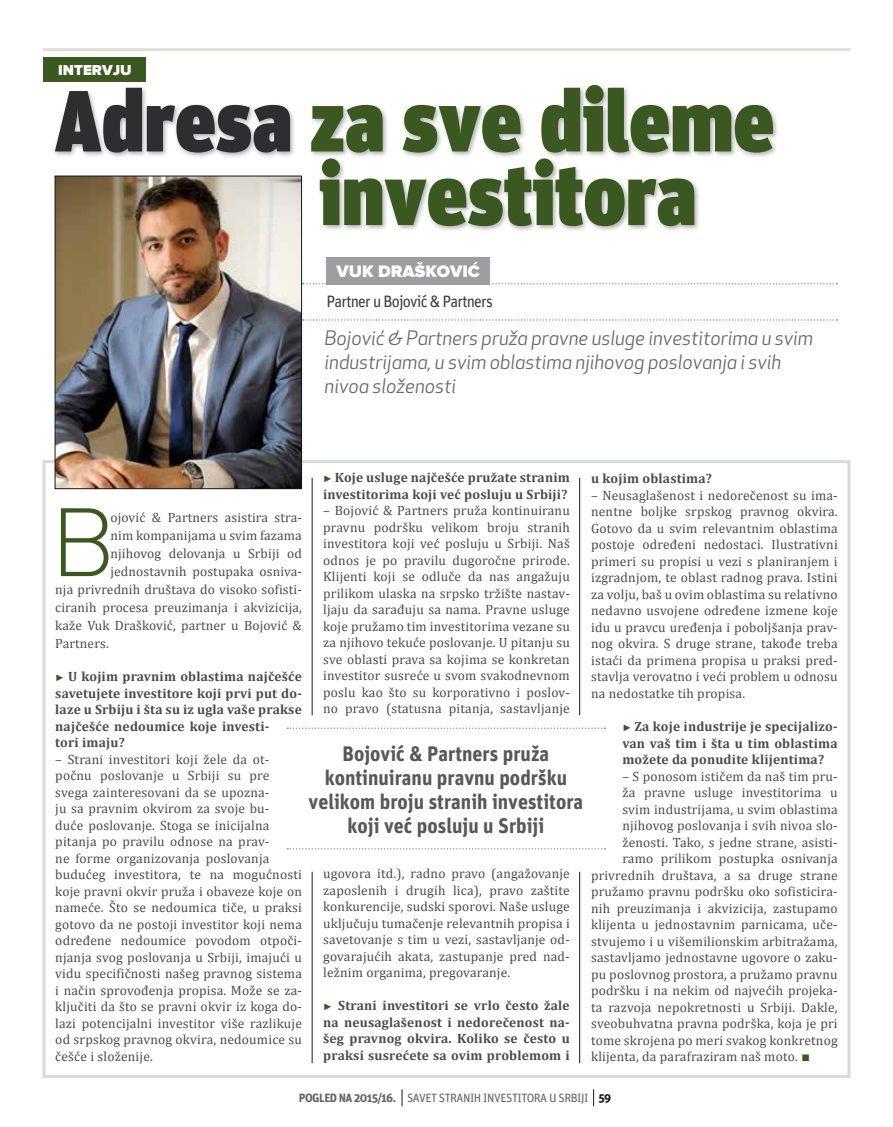
<style>
.page{position:relative;width:893px;height:1127px;background:#fff}
.page>*{position:absolute;margin:0;border:0;box-sizing:border-box;transform-origin:0 0}
.t1{font:100 98.55px "PF Din Display Pro";color:#3b5821}
.t2{font:900 86.7px/73.5px "Unit Pro";color:#3b5821;scale:.95 1}
.t3{font:700 21px/24px "Unit Pro";color:#58585a;text-align:center;scale:.95 1}
.t4{font:italic 19.5px/24px "Apex New";color:#6b6b6d}
.t5{font:900 17.25px "Proxima Nova";color:#fff}
.t6{font:16.5px "Unit Pro";letter-spacing:-.05em;color:#3e3d40;scale:.95 1}
.t7{font:900 15px "Proxima Nova";color:#fff}
.t8{font:13.5px/16.5px "Cambria";letter-spacing:.015em;color:#4b4b4d;text-align:justify}
.t9{font:700 13.5px/16.5px "Cambria";letter-spacing:.015em;color:#4b4b4d}
.t10{font:12px "Unit Pro";letter-spacing:-.04em;color:#646567}
.s1{color:#2e2d30}
.s2{font-family:"Times New Roman";font-weight:400;font-size:9.45px;color:#3b5821}
.s3{font-family:"Times New Roman";font-size:14.25px;color:#3b5821}
.s4{font-weight:700}
.s5{font-weight:700;color:#1a171c}
</style>
<div class="page">
<svg style="left:402px;top:1089px;width:1px;height:17px"></svg>
<svg style="left:593px;top:1089px;width:1px;height:17px"></svg>
<hr style="left:43px;top:48px;width:807px;height:3px;background:#e2ddd6">
<div style="left:43px;top:460px;width:807px;height:618px;background:#fff;border:3px solid #d9dadb"></div>
<hr style="left:312px;top:872px;width:1px;height:191px;background:#1a171c">
<hr style="left:579px;top:872px;width:1px;height:191px;background:#1a171c">
<hr style="left:312px;top:478px;width:1px;height:237px;background:#1a171c">
<hr style="left:579px;top:478px;width:1px;height:237px;background:#1a171c">
<div style="left:53px;top:83px;width:727px;height:149px;background:#1a171c;opacity:.35"></div>
<div style="left:44px;top:58px;width:102px;height:24px;background:#3b5821"></div>
<div style="left:326px;top:257px;width:164px;height:27px;background:#9c9e9f"></div>
<svg style="left:302px;top:283px;width:535px;height:1px"></svg>
<svg style="left:302px;top:319px;width:535px;height:2px"></svg>
<svg style="left:287px;top:727px;width:319px;height:2px"></svg>
<svg style="left:287px;top:848px;width:319px;height:1px"></svg>
<img style="left:57px;top:178px;width:243px;height:309px">
<div style="left:55px;top:176px;width:247px;height:313px;border:1px solid #1a171c"></div>
<p class="t7" style="left:58px;top:62px;width:75px">INTERVJU</p>
<h2 class="t2" style="left:319px;top:83px;width:481px;text-indent:-264px"><span class="s1">Adresa</span> za sve dileme investitora</h2>
<p class="t5" style="left:337px;top:261px;width:145px">VUK DRAŠKOVIĆ</p>
<p class="t6" style="left:327px;top:290px;width:176px">Partner u Bojović &amp; Partners</p>
<h3 class="t4" style="left:325px;top:326px;width:490px">Bojović &amp; Partners pruža pravne usluge investitorima u svim industrijama, u svim oblastima njihovog poslovanja i svih nivoa složenosti</h3>
<p class="t9" style="left:323px;top:469px;width:248px"><span class="s2">►</span> Koje usluge najčešće pružate stranim investitorima koji već posluju u Srbiji?</p>
<p class="t8" style="left:323px;top:502px;width:248px">– Bojović &amp; Partners pruža kontinuiranu pravnu podršku velikom broju stranih investitora koji već posluju u Srbiji. Naš odnos je po pravilu dugoročne prirode.<br>Klijenti koji se odluče da nas angažuju prilikom ulaska na srpsko tržište nastav&shy;ljaju da sarađuju sa nama. Pravne usluge koje pružamo tim investitorima vezane su za njihovo tekuće poslovanje. U pitanju su sve oblasti prava sa kojima se konkretan investitor susreće u svom svakodnevnom poslu kao što su korporativno i poslov&shy;no pravo (statusna pitanja, sastavljanje</p>
<h1 class="t1" style="left:55px;top:486px;width:59px">B</h1>
<p class="t8" style="left:110px;top:509px;width:193px">ojović &amp; Partners asistira stra-</p>
<p class="t8" style="left:110px;top:527px;width:193px">nim kompanijama u svim fazama</p>
<p class="t8" style="left:110px;top:545px;width:193px">njihovog delovanja u Srbiji od</p>
<p class="t8" style="left:110px;top:563px;width:193px">jednostavnih postupaka osniva-</p>
<p class="t8" style="left:55px;top:581px;width:248px">nja privrednih društava do visoko sofisti-</p>
<p class="t8" style="left:55px;top:599px;width:248px">ciranih procesa preuzimanja i akvizicija,</p>
<p class="t8" style="left:55px;top:617px;width:248px">kaže Vuk Drašković, partner u Bojović &amp;</p>
<p class="t8" style="left:55px;top:635px;width:55px">Partners.</p>
<p class="t9" style="left:55px;top:668px;width:248px"><span class="s2">►</span> U kojim pravnim oblastima najčešće savetujete investitore koji prvi put do&shy;laze u Srbiju i šta su iz ugla vaše prakse najčešće nedoumice koje investi-<br>tori imaju?</p>
<p class="t8" style="left:55px;top:751px;width:248px;text-align:left">– Strani investitori koji žele da ot&shy;počnu poslovanje u Srbiji su pre svega zainteresovani da se upozna-<br>ju sa pravnim okvirom za svoje bu-<br>duće poslovanje. Stoga se inicijalna pitanja po pravilu odnose na prav-<br>ne forme organizovanja poslovanja budućeg investitora, te na mogućnosti koje pravni okvir pruža i obaveze koje on nameće. Što se nedoumica tiče, u praksi gotovo da ne postoji investitor koji nema određene nedoumice povodom otpoči&shy;njanja svog poslovanja u Srbiji, imajući u vidu specifičnosti našeg pravnog sistema i način sprovođenja propisa. Može se za&shy;ključiti da što se pravni okvir iz koga do&shy;lazi potencijalni investitor više razlikuje od srpskog pravnog okvira, nedoumice su češće i složenije.</p>
<h3 class="t3" style="left:309px;top:741px;width:291px">Bojović &amp; Partners pruža kontinuiranu pravnu podršku velikom broju stranih investitora koji već posluju u Srbiji</h3>
<p class="t8" style="left:323px;top:865px;width:248px">ugovora itd.), radno pravo (angažovanje zaposlenih i drugih lica), pravo zaštite konkurencije, sudski sporovi. Naše usluge uključuju tumačenje relevantnih propisa i savetovanje s tim u vezi, sastavljanje od&shy;govarajućih akata, zastupanje pred nad&shy;ležnim organima, pregovaranje.</p>
<p class="t9" style="left:323px;top:997px;width:248px;text-align:justify"><span class="s2">►</span> Strani investitori se vrlo često žale na neusaglašenost i nedorečenost na&shy;šeg pravnog okvira. Koliko se često u praksi susrećete sa ovim problemom i</p>
<p class="t9" style="left:591px;top:470px;width:122px">u kojim oblastima?</p>
<p class="t8" style="left:591px;top:487px;width:248px">– Neusaglašenost i nedorečenost su ima&shy;nentne boljke srpskog pravnog okvira.<br>Gotovo da u svim relevantnim oblastima postoje određeni nedostaci. Ilustrativni primeri su propisi u vezi s planiranjem i izgradnjom, te oblast radnog prava. Istini za volju, baš u ovim oblastima su relativno nedavno usvojene određene izmene koje idu u pravcu uređenja i poboljšanja prav&shy;nog okvira. S druge strane, takođe treba istaći da primena propisa u praksi pred&shy;stavlja verovatno i veći problem u odnosu na nedostatke tih propisa.</p>
<p class="t9" style="left:622px;top:718px;width:217px;text-align:justify"><span class="s2">►</span> Za koje industrije je specijalizo&shy;van vaš tim i šta u tim oblastima možete da ponudite klijentima?</p>
<p class="t8" style="left:622px;top:767px;width:217px">– S ponosom ističem da naš tim pru-</p>
<p class="t8" style="left:622px;top:784px;width:217px">ža pravne usluge investitorima u</p>
<p class="t8" style="left:622px;top:800px;width:217px">svim industrijama, u svim oblastima</p>
<p class="t8" style="left:622px;top:817px;width:217px">njihovog poslovanja i svih nivoa slo-</p>
<p class="t8" style="left:622px;top:833px;width:217px">ženosti. Tako, s jedne strane, asisti-</p>
<p class="t8" style="left:622px;top:850px;width:217px">ramo prilikom postupka osnivanja</p>
<p class="t8" style="left:591px;top:866px;width:248px">privrednih društava, a sa druge strane</p>
<p class="t8" style="left:591px;top:883px;width:248px">pružamo pravnu podršku oko sofisticira-</p>
<p class="t8" style="left:591px;top:899px;width:248px">nih preuzimanja i akvizicija, zastupamo</p>
<p class="t8" style="left:591px;top:916px;width:248px">klijenta u jednostavnim parnicama, uče-</p>
<p class="t8" style="left:591px;top:932px;width:248px">stvujemo i u višemilionskim arbitražama,</p>
<p class="t8" style="left:591px;top:949px;width:248px">sastavljamo jednostavne ugovore o zaku-</p>
<p class="t8" style="left:591px;top:965px;width:248px">pu poslovnog prostora, a pružamo pravnu</p>
<p class="t8" style="left:591px;top:982px;width:248px">podršku i na nekim od najvećih projeka-</p>
<p class="t8" style="left:591px;top:998px;width:248px">ta razvoja nepokretnosti u Srbiji. Dakle,</p>
<p class="t8" style="left:591px;top:1015px;width:248px">sveobuhvatna pravna podrška, koja je pri</p>
<p class="t8" style="left:591px;top:1031px;width:248px">tome skrojena po meri svakog konkretnog</p>
<p class="t8" style="left:591px;top:1048px;width:220px">klijenta, da parafraziram naš moto. <span class="s3">■</span></p>
<p class="t10" style="left:299px;top:1090px;width:314px"><span class="s4">POGLED NA 2015/16.</span> SAVET STRANIH INVESTITORA U SRBIJI <span class="s5">59</span></p>
</div>
